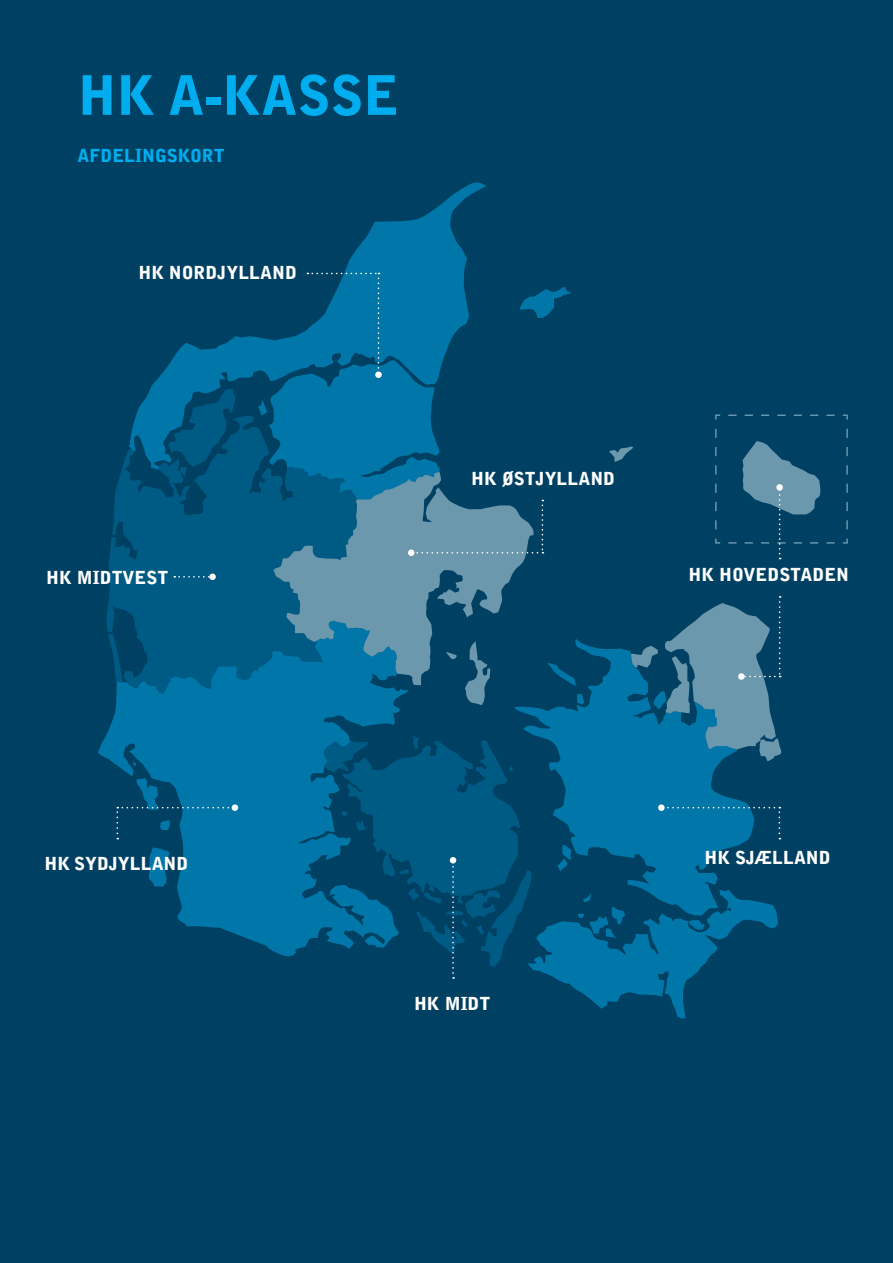
<style>
.page{position:relative;width:893px;height:1263px;background:#004163}
.page>*{position:absolute;margin:0;border:0;box-sizing:border-box;transform-origin:0 0}
.t1{font:900 54px "Bell Gothic Std";color:#00aeef}
.t2{font:900 17.85px "Bell Gothic Std";color:#fff}
.t3{font:900 17.85px "Bell Gothic Std";color:#00aeef}
</style>
<div class="page">
<svg style="left:106px;top:450px;width:167px;height:171px;background:#00577f"></svg>
<svg style="left:98px;top:621px;width:225px;height:335px;fill:#0077a8"></svg>
<svg style="left:148px;top:847px;width:22px;height:40px"></svg>
<svg style="left:132px;top:761px;width:5px;height:5px"></svg>
<svg style="left:129px;top:182px;width:357px;height:287px"></svg>
<svg style="left:273px;top:554px;width:253px;height:131px;background:#4884a1"></svg>
<svg style="left:609px;top:446px;width:24px;height:16px"></svg>
<svg style="left:843px;top:539px;width:5px;height:5px"></svg>
<svg style="left:826px;top:542px;width:9px;height:2px"></svg>
<svg style="left:728px;top:542px;width:8px;height:2px"></svg>
<svg style="left:715px;top:539px;width:5px;height:5px"></svg>
<svg style="left:715px;top:429px;width:2px;height:9px"></svg>
<svg style="left:715px;top:447px;width:2px;height:9px"></svg>
<svg style="left:715px;top:465px;width:2px;height:9px"></svg>
<svg style="left:715px;top:484px;width:2px;height:9px"></svg>
<svg style="left:715px;top:502px;width:2px;height:9px"></svg>
<svg style="left:715px;top:520px;width:2px;height:9px"></svg>
<svg style="left:715px;top:414px;width:5px;height:6px"></svg>
<svg style="left:826px;top:414px;width:9px;height:2px"></svg>
<svg style="left:810px;top:414px;width:8px;height:2px"></svg>
<svg style="left:794px;top:414px;width:8px;height:2px"></svg>
<svg style="left:777px;top:414px;width:9px;height:2px"></svg>
<svg style="left:761px;top:414px;width:8px;height:2px"></svg>
<svg style="left:745px;top:414px;width:8px;height:2px"></svg>
<svg style="left:728px;top:414px;width:8px;height:2px"></svg>
<svg style="left:843px;top:414px;width:5px;height:6px"></svg>
<svg style="left:846px;top:429px;width:2px;height:9px"></svg>
<svg style="left:846px;top:447px;width:2px;height:9px"></svg>
<svg style="left:846px;top:465px;width:2px;height:9px"></svg>
<svg style="left:846px;top:484px;width:2px;height:9px"></svg>
<svg style="left:846px;top:502px;width:2px;height:9px"></svg>
<svg style="left:846px;top:520px;width:2px;height:9px"></svg>
<svg style="left:116px;top:777px;width:120px;height:62px"></svg>
<div style="left:232px;top:804px;width:6px;height:7px;background:#fff;border-radius:50%"></div>
<div style="left:408px;top:549px;width:6px;height:7px;background:#fff;border-radius:50%"></div>
<svg style="left:174px;top:576px;width:35px;height:2px"></svg>
<div style="left:209px;top:573px;width:7px;height:7px;background:#fff;border-radius:50%"></div>
<svg style="left:258px;top:273px;width:314px;height:281px"></svg>
<div style="left:375px;top:371px;width:7px;height:7px;background:#fff;border-radius:50%"></div>
<svg style="left:323px;top:596px;width:458px;height:422px"></svg>
<div style="left:738px;top:673px;width:7px;height:7px;background:#fff;border-radius:50%"></div>
<svg style="left:742px;top:441px;width:78px;height:118px"></svg>
<div style="left:776px;top:484px;width:7px;height:7px;background:#fff;border-radius:50%"></div>
<p class="t1" style="left:78px;top:64px;width:323px">HK A-KASSE</p>
<p class="t3" style="left:78px;top:145px;width:149px">AFDELINGSKORT</p>
<p class="t2" style="left:139px;top:262px;width:160px">HK NORDJYLLAND</p>
<p class="t2" style="left:46px;top:567px;width:124px">HK MIDTVEST</p>
<p class="t2" style="left:471px;top:468px;width:145px">HK ØSTJYLLAND</p>
<p class="t2" style="left:688px;top:564px;width:162px">HK HOVEDSTADEN</p>
<p class="t2" style="left:45px;top:853px;width:145px">HK SYDJYLLAND</p>
<p class="t2" style="left:414px;top:993px;width:78px">HK MIDT</p>
<p class="t2" style="left:704px;top:847px;width:128px">HK SJÆLLAND</p>
</div>
